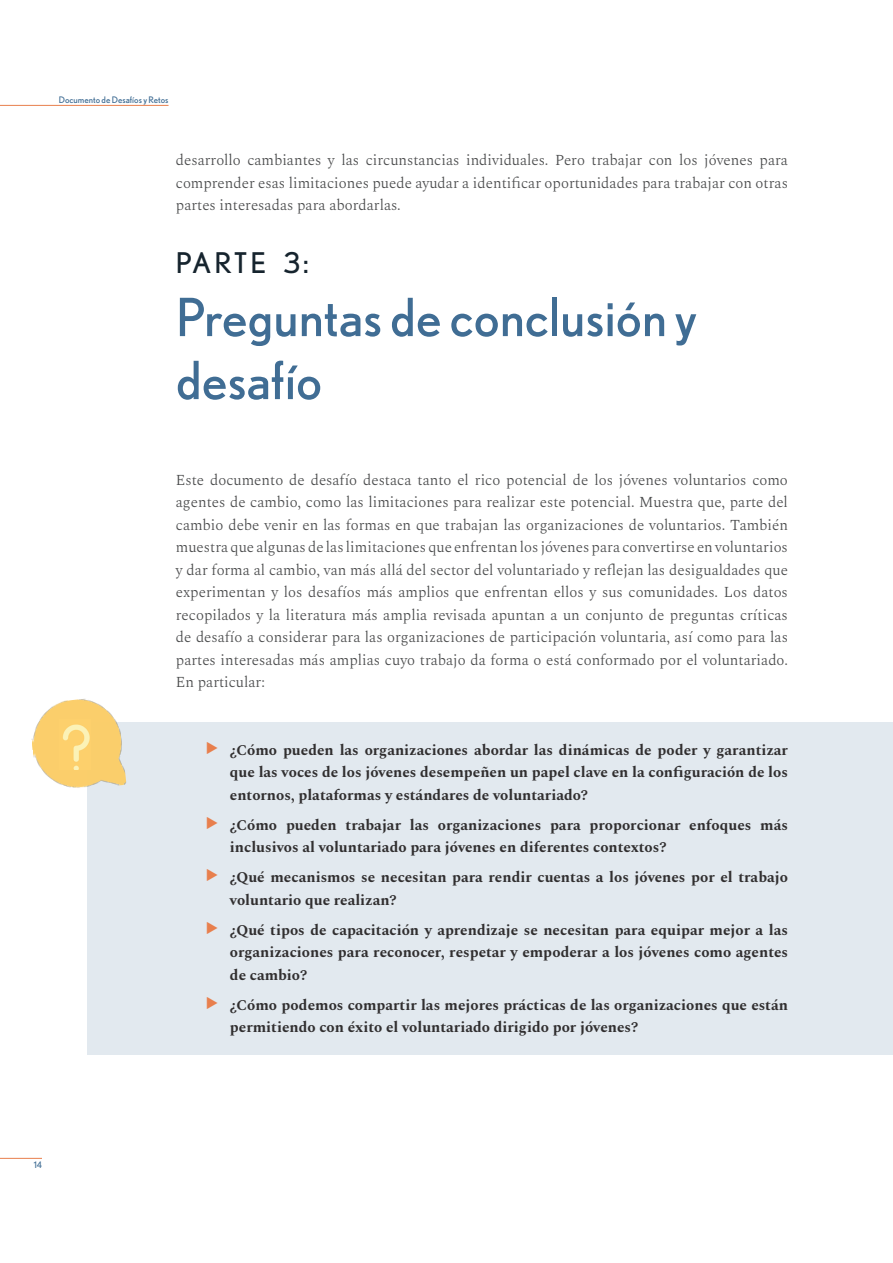
<style>
.page{position:relative;width:893px;height:1263px;background:#fff}
.page>*{position:absolute;margin:0;border:0;box-sizing:border-box;transform-origin:0 0}
.t1{font:52.5px/63px "Nobel";color:#406d94}
.t2{font:28.5px "Nobel";letter-spacing:.085em;color:#16242e}
.t3{font:300 15px/22.5px "Spectral";color:#4a4b4c;text-align:justify}
.t4{font:700 15px/22.5px "Spectral";color:#312f30}
.t5{font:9px "Nobel";color:#406d94}
</style>
<div class="page">
<hr style="left:0;top:1158px;width:42px;height:1px;background:#e87f4d">
<hr style="left:0;top:105px;width:169px;height:1px;background:#e87f4d">
<div style="left:87px;top:722px;width:806px;height:332px;background:#e2e9ef"></div>
<img style="left:31px;top:698px;width:95px;height:90px">
<img style="left:60px;top:720px;width:31px;height:50px">
<p class="t5" style="left:59px;top:94px;width:111px">Documento de Desafíos y Retos</p>
<p class="t3" style="left:176px;top:149px;width:614px">desarrollo cambiantes y las circunstancias individuales. Pero trabajar con los jóvenes para comprender esas limitaciones puede ayudar a identificar oportunidades para trabajar con otras partes interesadas para abordarlas.</p>
<p class="t2" style="left:176px;top:246px;width:134px">PARTE 3:</p>
<p class="t1" style="left:176px;top:286px;width:522px">Preguntas de conclusión y desafío</p>
<p class="t3" style="left:176px;top:469px;width:614px">Este documento de desafío destaca tanto el rico potencial de los jóvenes voluntarios como agentes de cambio, como las limitaciones para realizar este potencial. Muestra que, parte del cambio debe venir en las formas en que trabajan las organizaciones de voluntarios. También muestra que algunas de las limitaciones que enfrentan los jóvenes para convertirse en voluntarios y dar forma al cambio, van más allá del sector del voluntariado y reflejan las desigualdades que experimentan y los desafíos más amplios que enfrentan ellos y sus comunidades. Los datos recopilados y la literatura más amplia revisada apuntan a un conjunto de preguntas críticas de desafío a considerar para las organizaciones de participación voluntaria, así como para las partes interesadas más amplias cuyo trabajo da forma o está conformado por el voluntariado.<br>En particular:</p>
<p class="t4" style="left:230px;top:739px;width:559px;text-align:justify">¿Cómo pueden las organizaciones abordar las dinámicas de poder y garantizar que las voces de los jóvenes desempeñen un papel clave en la configuración de los entornos, plataformas y estándares de voluntariado?</p>
<p class="t4" style="left:230px;top:814px;width:559px">¿Cómo pueden trabajar las organizaciones para proporcionar enfoques más inclusivos al voluntariado para jóvenes en diferentes contextos?</p>
<p class="t4" style="left:230px;top:866px;width:559px">¿Qué mecanismos se necesitan para rendir cuentas a los jóvenes por el trabajo voluntario que realizan?</p>
<p class="t4" style="left:230px;top:919px;width:560px;text-align:justify">¿Qué tipos de capacitación y aprendizaje se necesitan para equipar mejor a las organizaciones para reconocer, respetar y empoderar a los jóvenes como agentes de cambio?</p>
<p class="t4" style="left:230px;top:994px;width:560px">¿Cómo podemos compartir las mejores prácticas de las organizaciones que están permitiendo con éxito el voluntariado dirigido por jóvenes?</p>
<p class="t5" style="left:34px;top:1159px;width:10px">14</p>
</div>
